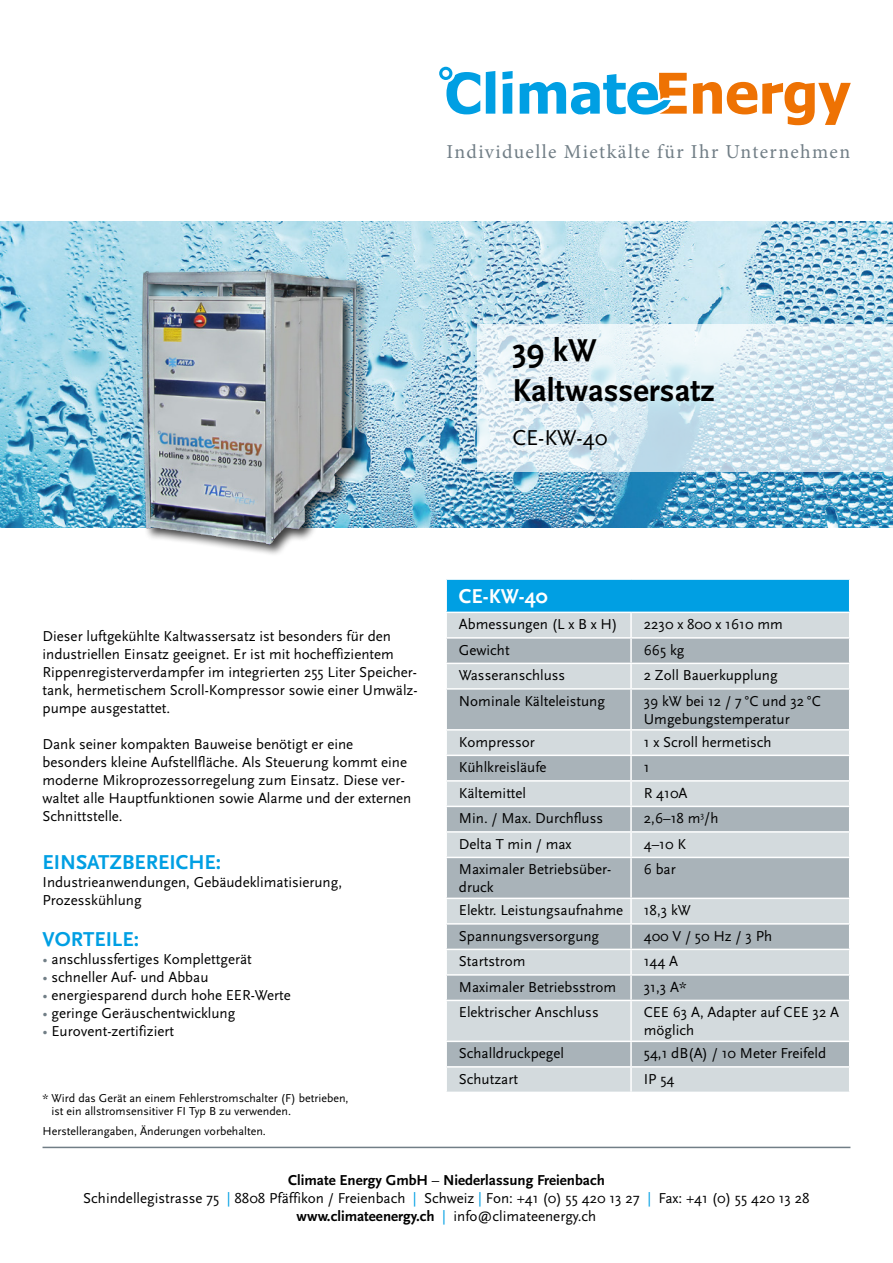
<style>
.page{position:relative;width:893px;height:1263px;background:#fff}
.page>*{position:absolute;margin:0;border:0;box-sizing:border-box;transform-origin:0 0}
.t1{font:700 33px/39.6px "Scala Sans";color:#000}
.t2{font:22.5px "Scala Sans";color:#000}
.t3{font:700 21px "Scala Sans";color:#009fe3}
.t4{font:700 21px "Scala Sans";color:#fff}
.t5{font:19.8px "Minion Pro";letter-spacing:.07em;color:#717e86}
.t6{font:15px/18px "Scala Sans";color:#000}
.t7{font:12px/13.5px "Scala Sans";color:#000}
.s1{color:#717e86}
.s2{font-weight:700}
.s3{color:#009fe3}
</style>
<div class="page">
<img style="left:488px;top:221px;width:405px;height:306px">
<hr style="left:43px;top:1147px;width:807px;height:1px;background:#717e86">
<svg style="left:502px;top:71px;width:11px;height:43px"></svg>
<svg style="left:486px;top:71px;width:9px;height:43px"></svg>
<svg style="left:693px;top:82px;width:158px;height:43px"></svg>
<svg style="left:520px;top:73px;width:167px;height:42px"></svg>
<svg style="left:439px;top:67px;width:41px;height:14px"></svg>
<div style="left:446px;top:579px;width:404px;height:33px;background:#009fe3"></div>
<div style="left:447px;top:613px;width:402px;height:479px;background:#d3dadd"></div>
<svg style="left:447px;top:639px;width:402px;height:427px;background:#bcc5c9"></svg>
<hr style="left:445px;top:578px;width:186px;height:2px;background:#fff">
<hr style="left:631px;top:578px;width:219px;height:2px;background:#fff">
<hr style="left:849px;top:580px;width:1px;height:32px;background:#fff">
<hr style="left:630px;top:613px;width:2px;height:24px;background:#fff">
<hr style="left:445px;top:637px;width:186px;height:2px;background:#fff">
<hr style="left:631px;top:637px;width:219px;height:2px;background:#fff">
<hr style="left:630px;top:639px;width:2px;height:24px;background:#fff">
<hr style="left:445px;top:663px;width:186px;height:1px;background:#fff">
<hr style="left:631px;top:663px;width:219px;height:1px;background:#fff">
<hr style="left:630px;top:664px;width:2px;height:24px;background:#fff">
<hr style="left:445px;top:688px;width:186px;height:2px;background:#fff">
<hr style="left:631px;top:688px;width:219px;height:2px;background:#fff">
<hr style="left:630px;top:690px;width:2px;height:39px;background:#fff">
<hr style="left:445px;top:729px;width:186px;height:2px;background:#fff">
<hr style="left:631px;top:729px;width:219px;height:2px;background:#fff">
<hr style="left:630px;top:731px;width:2px;height:24px;background:#fff">
<hr style="left:445px;top:755px;width:186px;height:1px;background:#fff">
<hr style="left:631px;top:755px;width:219px;height:1px;background:#fff">
<hr style="left:630px;top:756px;width:2px;height:24px;background:#fff">
<hr style="left:445px;top:780px;width:186px;height:2px;background:#fff">
<hr style="left:631px;top:780px;width:219px;height:2px;background:#fff">
<hr style="left:630px;top:782px;width:2px;height:24px;background:#fff">
<hr style="left:445px;top:806px;width:186px;height:1px;background:#fff">
<hr style="left:631px;top:806px;width:219px;height:1px;background:#fff">
<hr style="left:630px;top:807px;width:2px;height:24px;background:#fff">
<hr style="left:445px;top:831px;width:186px;height:2px;background:#fff">
<hr style="left:631px;top:831px;width:219px;height:2px;background:#fff">
<hr style="left:630px;top:833px;width:2px;height:24px;background:#fff">
<hr style="left:445px;top:857px;width:186px;height:1px;background:#fff">
<hr style="left:631px;top:857px;width:219px;height:1px;background:#fff">
<hr style="left:630px;top:858px;width:2px;height:39px;background:#fff">
<hr style="left:445px;top:897px;width:186px;height:2px;background:#fff">
<hr style="left:631px;top:897px;width:219px;height:2px;background:#fff">
<hr style="left:630px;top:899px;width:2px;height:24px;background:#fff">
<hr style="left:445px;top:923px;width:186px;height:2px;background:#fff">
<hr style="left:631px;top:923px;width:219px;height:2px;background:#fff">
<hr style="left:630px;top:925px;width:2px;height:24px;background:#fff">
<hr style="left:445px;top:949px;width:186px;height:1px;background:#fff">
<hr style="left:631px;top:949px;width:219px;height:1px;background:#fff">
<hr style="left:630px;top:950px;width:2px;height:24px;background:#fff">
<hr style="left:445px;top:974px;width:186px;height:2px;background:#fff">
<hr style="left:631px;top:974px;width:219px;height:2px;background:#fff">
<hr style="left:630px;top:976px;width:2px;height:24px;background:#fff">
<hr style="left:445px;top:1000px;width:186px;height:1px;background:#fff">
<hr style="left:631px;top:1000px;width:219px;height:1px;background:#fff">
<hr style="left:630px;top:1001px;width:2px;height:39px;background:#fff">
<hr style="left:445px;top:1040px;width:186px;height:2px;background:#fff">
<hr style="left:631px;top:1040px;width:219px;height:2px;background:#fff">
<hr style="left:630px;top:1042px;width:2px;height:24px;background:#fff">
<hr style="left:445px;top:1066px;width:186px;height:1px;background:#fff">
<hr style="left:631px;top:1066px;width:219px;height:1px;background:#fff">
<hr style="left:630px;top:1067px;width:2px;height:25px;background:#fff">
<svg style="left:488px;top:324px;width:405px;height:148px"></svg>
<img style="left:0;top:81px;width:488px;height:533px">
<h3 class="t5" style="left:447px;top:139px;width:405px">Individuelle Mietkälte für Ihr Unternehmen</h3>
<h1 class="t1" style="left:512px;top:332px;width:204px">39 kW<br>Kaltwassersatz</h1>
<h2 class="t2" style="left:512px;top:426px;width:97px">CE-KW-40</h2>
<p class="t6" style="left:43px;top:628px;width:377px">Dieser luftgekühlte Kaltwassersatz ist besonders für den industriellen Einsatz geeignet. Er ist mit hocheffizientem Rippenregisterverdampfer im integrierten 255 Liter Speicher&shy;tank, hermetischem Scroll-Kompressor sowie einer Umwälz&shy;pumpe ausgestattet.</p>
<p class="t6" style="left:43px;top:736px;width:370px">Dank seiner kompakten Bauweise benötigt er eine besonders kleine Aufstellfläche. Als Steuerung kommt eine moderne Mikroprozessorregelung zum Einsatz. Diese ver&shy;waltet alle Hauptfunktionen sowie Alarme und der externen Schnittstelle.</p>
<h3 class="t3" style="left:43px;top:851px;width:180px">EINSATZBEREICHE:</h3>
<p class="t6" style="left:43px;top:874px;width:301px">Industrieanwendungen, Gebäudeklimatisierung,<br>Prozesskühlung</p>
<h3 class="t3" style="left:43px;top:928px;width:98px">VORTEILE:</h3>
<p class="t6" style="left:43px;top:950px;width:211px"><span class="s1">•</span> anschlussfertiges Komplettgerät</p>
<p class="t6" style="left:43px;top:968px;width:167px"><span class="s1">•</span> schneller Auf- und Abbau</p>
<p class="t6" style="left:43px;top:986px;width:250px"><span class="s1">•</span> energiesparend durch hohe EER-Werte</p>
<p class="t6" style="left:43px;top:1004px;width:194px"><span class="s1">•</span> geringe Geräuschentwicklung</p>
<p class="t6" style="left:43px;top:1022px;width:133px"><span class="s1">•</span> Eurovent-zertifiziert</p>
<p class="t7" style="left:52px;top:1091px;width:299px;text-indent:-9px">* Wird das Gerät an einem Fehlerstromschalter (F) betrieben, ist ein allstromsensitiver FI Typ B zu verwenden.</p>
<p class="t7" style="left:43px;top:1124px;width:225px">Herstellerangaben, Änderungen vorbehalten.</p>
<h3 class="t4" style="left:459px;top:585px;width:90px">CE-KW-40</h3>
<p class="t6" style="left:459px;top:616px;width:160px">Abmessungen (L x B x H)</p>
<p class="t6" style="left:644px;top:616px;width:141px">2230 x 800 x 1610 mm</p>
<p class="t6" style="left:459px;top:641px;width:52px">Gewicht</p>
<p class="t6" style="left:644px;top:641px;width:42px">665 kg</p>
<p class="t6" style="left:459px;top:667px;width:108px">Wasseranschluss</p>
<p class="t6" style="left:644px;top:667px;width:135px">2 Zoll Bauerkupplung</p>
<p class="t6" style="left:459px;top:692px;width:147px">Nominale Kälteleistung</p>
<p class="t6" style="left:644px;top:692px;width:179px">39 kW bei 12 / 7 °C und 32 °C<br>Umgebungstemperatur</p>
<p class="t6" style="left:459px;top:733px;width:77px">Kompressor</p>
<p class="t6" style="left:644px;top:733px;width:129px">1 x Scroll hermetisch</p>
<p class="t6" style="left:459px;top:759px;width:89px">Kühlkreisläufe</p>
<p class="t6" style="left:644px;top:759px;width:7px">1</p>
<p class="t6" style="left:459px;top:784px;width:69px">Kältemittel</p>
<p class="t6" style="left:644px;top:784px;width:45px">R 410A</p>
<p class="t6" style="left:459px;top:810px;width:146px">Min. / Max. Durchfluss</p>
<p class="t6" style="left:644px;top:810px;width:76px">2,6–18 m<sup>3</sup>/h</p>
<p class="t6" style="left:459px;top:835px;width:114px">Delta T min / max</p>
<p class="t6" style="left:644px;top:835px;width:44px">4–10 K</p>
<p class="t6" style="left:459px;top:861px;width:154px">Maximaler Betriebsüber&shy;druck</p>
<p class="t6" style="left:644px;top:861px;width:34px">6 bar</p>
<p class="t6" style="left:459px;top:902px;width:166px">Elektr. Leistungsaufnahme</p>
<p class="t6" style="left:644px;top:902px;width:49px">18,3 kW</p>
<p class="t6" style="left:459px;top:927px;width:142px">Spannungsversorgung</p>
<p class="t6" style="left:644px;top:927px;width:130px">400 V / 50 Hz / 3 Ph</p>
<p class="t6" style="left:459px;top:953px;width:68px">Startstrom</p>
<p class="t6" style="left:644px;top:953px;width:36px">144 A</p>
<p class="t6" style="left:459px;top:978px;width:159px">Maximaler Betriebsstrom</p>
<p class="t6" style="left:644px;top:978px;width:44px">31,3 A*</p>
<p class="t6" style="left:459px;top:1004px;width:141px">Elektrischer Anschluss</p>
<p class="t6" style="left:644px;top:1004px;width:197px">CEE 63 A, Adapter auf CEE 32 A möglich</p>
<p class="t6" style="left:459px;top:1045px;width:107px">Schalldruckpegel</p>
<p class="t6" style="left:644px;top:1045px;width:184px">54,1 dB(A) / 10 Meter Freifeld</p>
<p class="t6" style="left:459px;top:1070px;width:61px">Schutzart</p>
<p class="t6" style="left:644px;top:1070px;width:32px">IP 54</p>
<p class="t6" style="left:83px;top:1172px;width:728px;text-align:center"><span class="s2">Climate Energy GmbH</span> – <span class="s2">Niederlassung Freienbach<br></span>Schindellegistrasse 75 <span class="s3">|</span> 8808 Pfäffikon / Freienbach <span class="s3">|</span> Schweiz <span class="s3">|</span> Fon: +41 (0) 55 420 13 27 <span class="s3">|</span> Fax: +41 (0) 55 420 13 28 <span class="s2">www.climateenergy.ch</span> <span class="s3">|</span> info@climateenergy.ch</p>
</div>
